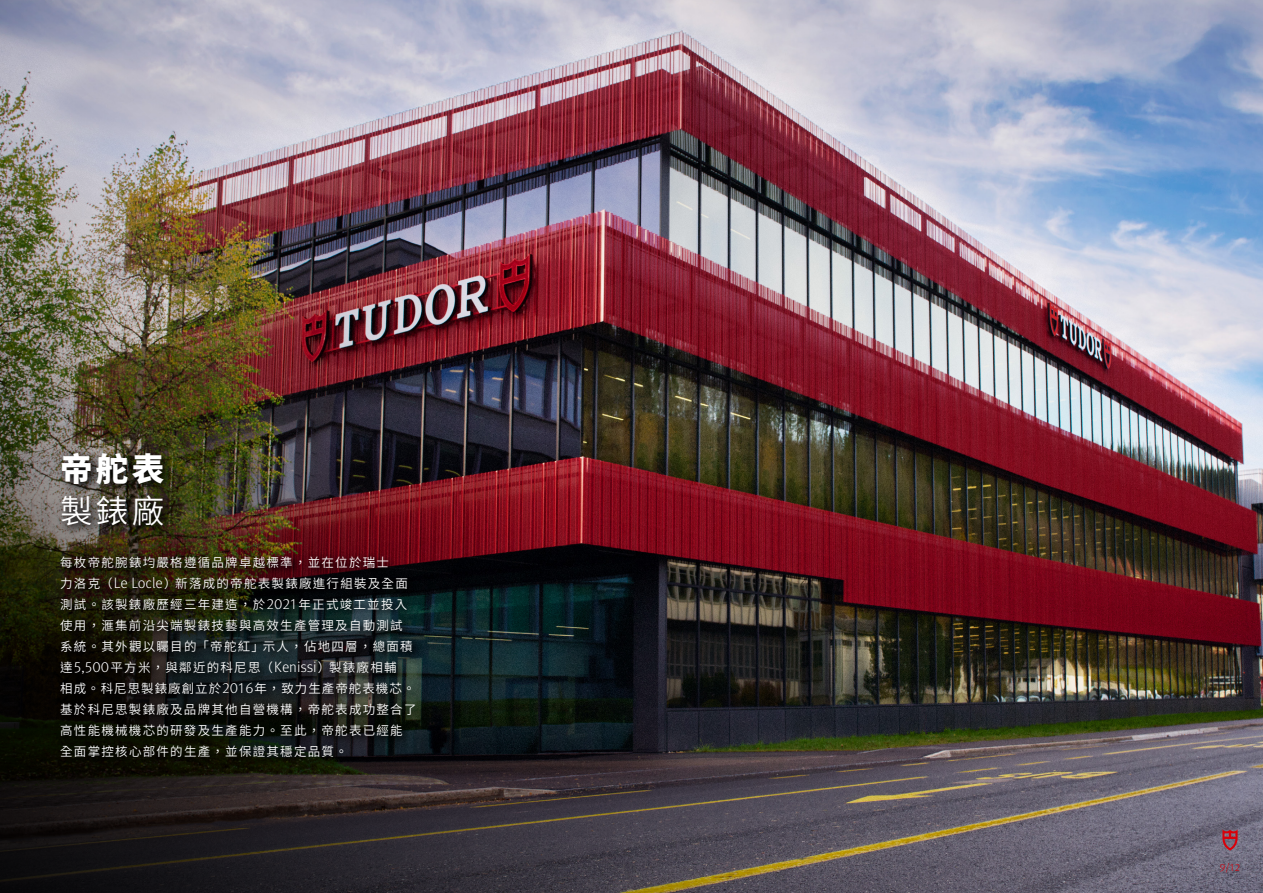
<style>
.page{position:relative;width:1263px;height:893px;background:#fff}
.page>*{position:absolute;margin:0;border:0;box-sizing:border-box;transform-origin:0 0}
.t1{font:900 32.55px "Noto Sans CJ Ktc";color:#fff}
.t2{font:600 32.55px "Noto Sans CJ Ktc";color:#fff}
.t3{font:600 12.45px/21px "Noto Sans CJ Ktc";letter-spacing:.1em;color:#fff}
.t4{font:300 10.5px "Meta Pro";color:#da0009}
.s1{font-family:"Meta Pro";font-weight:300;font-size:15px}
</style>
<div class="page">
<img style="left:0;top:0;width:1263px;height:893px">
<img style="left:55px;top:447px;width:371px;height:322px">
<svg style="left:1222px;top:829px;width:15px;height:21px"></svg>
<h1 class="t1" style="left:60px;top:451px;width:105px">帝舵表</h1>
<h1 class="t2" style="left:60px;top:493px;width:105px">製錶廠</h1>
<p class="t3" style="left:60px;top:552px;width:358px">每枚帝舵腕錶均嚴格遵循品牌卓越標準，並在位於瑞士<br>力洛克（<span class="s1">Le Locle</span>）新落成的帝舵表製錶廠進行組裝及全面測試。該製錶廠歷經三年建造，於<span class="s1">2021</span>年正式竣工並投入使用，滙集前沿尖端製錶技藝與高效生產管理及自動測試系統。其外觀以矚目的「帝舵紅」示人，佔地四層，總面積達<span class="s1">5,500</span>平方米，與鄰近的科尼思（<span class="s1">Kenissi</span>）製錶廠相輔<br>相成。科尼思製錶廠創立於<span class="s1">2016</span>年，致力生產帝舵表機芯。基於科尼思製錶廠及品牌其他自營機構，帝舵表成功整合了高性能機械機芯的研發及生產能力。至此，帝舵表已經能全面掌控核心部件的生產，並保證其穩定品質。</p>
<p class="t4" style="left:1220px;top:860px;width:22px">9/12</p>
</div>
